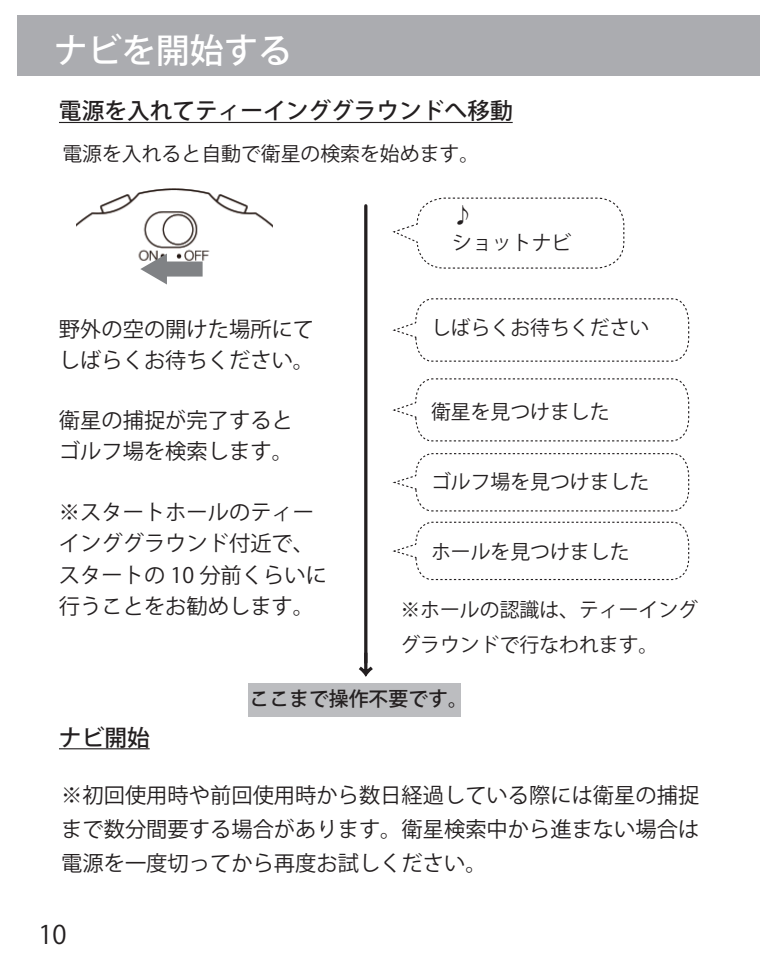
<style>
.page{position:relative;width:760px;height:964px;background:#fff}
.page>*{position:absolute;margin:0;border:0;box-sizing:border-box;transform-origin:0 0}
.t1{font:45.2px "Koz Min Pro";color:#808285;scale:1.5 1}
.t2{font:500 34px "Koz Go Pro";color:#fff}
.t3{font:25.6px "Koz Go Pro";color:#231f20}
.t4{font:500 22.8px "Koz Go Pro";color:#231f20}
.t5{font:21.2px/31.2px "Koz Go Pro";color:#231f20}
.t6{font:21.2px "Koz Min Pr 6 N";color:#231f20}
.t7{font:20px/34.8px "Koz Go Pro";color:#231f20}
.t8{font:500 20px "Koz Go Pro";color:#231f20}
</style>
<div class="page">
<div style="left:17px;top:15px;width:742px;height:60px;background:#abacb0"></div>
<hr style="left:759px;top:15px;width:1px;height:60px;background:#abacb0">
<img style="left:77px;top:188px;width:195px;height:73px">
<hr style="left:59px;top:122px;width:454px;height:1px;background:#231f20">
<svg style="left:392px;top:197px;width:233px;height:72px"></svg>
<svg style="left:392px;top:453px;width:298px;height:59px"></svg>
<svg style="left:392px;top:298px;width:298px;height:64px"></svg>
<svg style="left:392px;top:378px;width:298px;height:64px"></svg>
<svg style="left:392px;top:521px;width:298px;height:60px"></svg>
<hr style="left:59px;top:748px;width:91px;height:1px;background:#231f20">
<div style="left:248px;top:683px;width:213px;height:33px;background:#bcbdc0"></div>
<hr style="left:364px;top:206px;width:3px;height:456px;background:#231f20">
<svg style="left:359px;top:651px;width:14px;height:26px"></svg>
<h2 class="t2" style="left:54px;top:29px;width:240px">ナビを開始する</h2>
<p class="t4" style="left:59px;top:96px;width:455px">電源を入れてティーインググラウンドへ移動</p>
<p class="t7" style="left:62px;top:137px;width:418px">電源を入れると自動で衛星の検索を始めます。</p>
<h1 class="t1" style="left:138px;top:238px;width:47px">⬅</h1>
<p class="t5" style="left:59px;top:314px;width:257px">野外の空の開けた場所にてしばらくお待ちください。</p>
<p class="t5" style="left:59px;top:405px;width:235px">衛星の捕捉が完了するとゴルフ場を検索します。</p>
<p class="t5" style="left:59px;top:497px;width:269px">※スタートホールのティーインググラウンド付近で、スタートの 10 分前くらいに行うことをお勧めします。</p>
<p class="t6" style="left:452px;top:203px;width:23px">♪</p>
<p class="t7" style="left:452px;top:226px;width:121px">ショットナビ</p>
<p class="t7" style="left:431px;top:311px;width:220px">しばらくお待ちください</p>
<p class="t7" style="left:431px;top:395px;width:180px">衛星を見つけました</p>
<p class="t7" style="left:431px;top:464px;width:220px">ゴルフ場を見つけました</p>
<p class="t7" style="left:431px;top:535px;width:200px">ホールを見つけました</p>
<p class="t7" style="left:400px;top:593px;width:299px">※ホールの認識は、ティーインググラウンドで行なわれます。</p>
<p class="t4" style="left:59px;top:722px;width:92px">ナビ開始</p>
<p class="t8" style="left:249px;top:686px;width:220px">ここまで操作不要です。</p>
<p class="t5" style="left:61px;top:779px;width:639px;line-height:34px;text-align:justify">※初回使用時や前回使用時から数日経過している際には衛星の捕捉まで数分間要する場合があります。衛星検索中から進まない場合は電源を一度切ってから再度お試しください。</p>
<p class="t3" style="left:39px;top:918px;width:30px">10</p>
</div>
